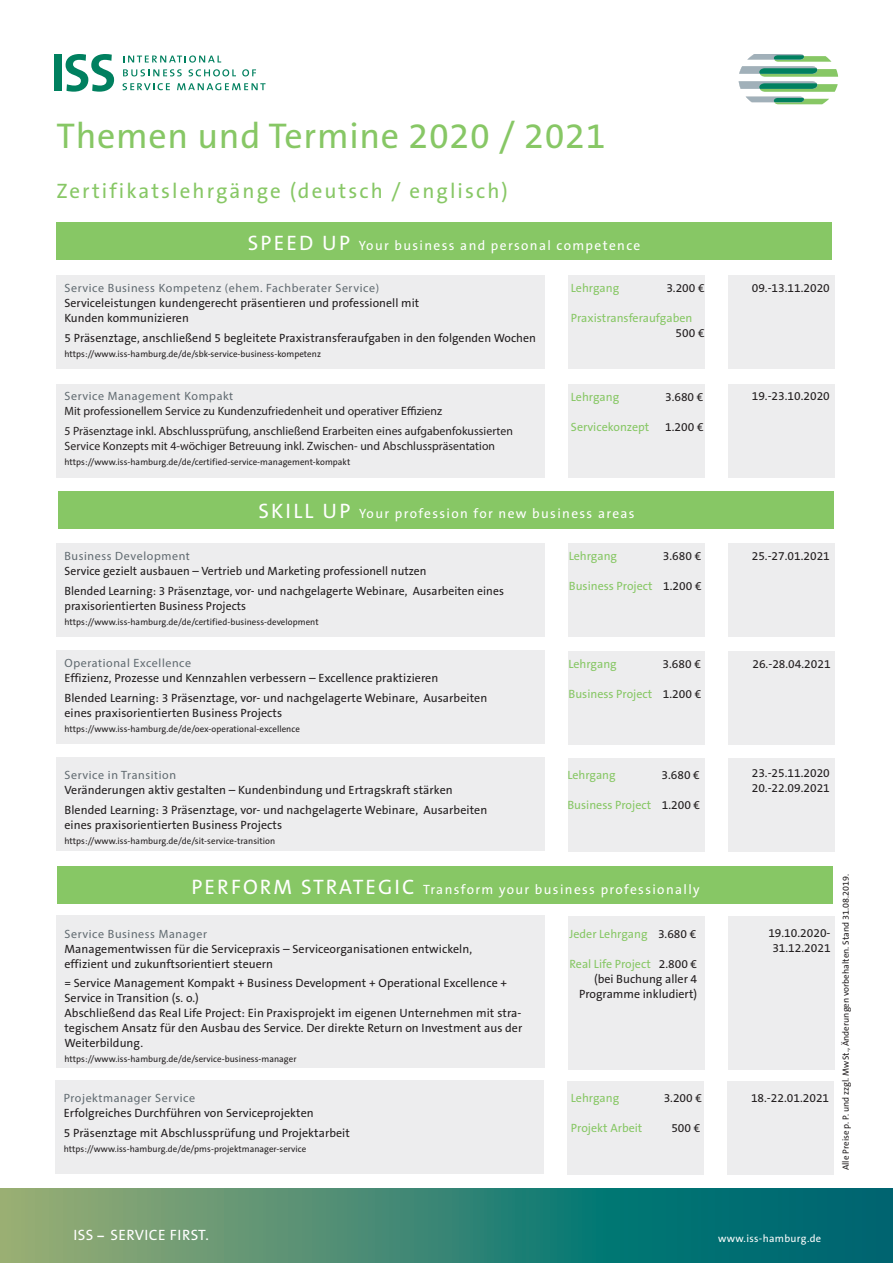
<style>
.page{position:relative;width:893px;height:1263px;background:#fff}
.page>*{position:absolute;margin:0;border:0;box-sizing:border-box;transform-origin:0 0}
.t1{font:36px "The Sans B5 Plain";letter-spacing:.02em;color:#87c765}
.t2{font:21px "The Sans B5 Plain";letter-spacing:.1em;color:#87c765}
.t3{font:15px "The Sans B5 Plain";letter-spacing:.03em;color:#fff}
.t4{font:13.5px "The Sans B5 Plain";letter-spacing:.1em;color:#fff}
.t5{font:12px/15px "The Sans B5 Plain";letter-spacing:.005em;color:#231f20}
.t6{font:12px/19.5px "Myriad Pro";letter-spacing:.005em;color:#231f20}
.t7{font:12px "The Sans B5 Plain";color:#87c765}
.t8{font:12px "Myriad Pro";letter-spacing:.05em;color:#5f696f}
.t9{font:10.5px "The Sans B5 Plain";letter-spacing:.03em;color:#fff}
.t10{font:9px "The Sans B5 Plain";letter-spacing:.005em;color:#231f20}
.s1{font-size:21px}
.s2{color:#231f20}
.s3{color:#87c765}
.s4{font-family:"The Sans B7";font-weight:700;font-size:12px}
</style>
<div class="page">
<svg style="left:0;top:1189px;width:893px;height:74px;background:#398673"></svg>
<div style="left:728px;top:384px;width:106px;height:93px;background:#ededee"></div>
<div style="left:568px;top:384px;width:136px;height:93px;background:#ededee"></div>
<div style="left:56px;top:384px;width:489px;height:93px;background:#ededee"></div>
<div style="left:56px;top:915px;width:489px;height:153px;background:#ededee"></div>
<div style="left:728px;top:916px;width:106px;height:153px;background:#ededee"></div>
<div style="left:569px;top:916px;width:136px;height:153px;background:#ededee"></div>
<svg style="left:123px;top:83px;width:47px;height:7px"></svg>
<svg style="left:177px;top:83px;width:89px;height:7px"></svg>
<svg style="left:123px;top:69px;width:59px;height:7px"></svg>
<svg style="left:189px;top:69px;width:47px;height:7px"></svg>
<svg style="left:242px;top:69px;width:14px;height:7px"></svg>
<svg style="left:123px;top:55px;width:98px;height:8px"></svg>
<div style="left:54px;top:55px;width:7px;height:36px;background:#00805f"></div>
<svg style="left:66px;top:54px;width:48px;height:38px"></svg>
<svg style="left:739px;top:54px;width:99px;height:50px"></svg>
<div style="left:56px;top:543px;width:489px;height:93px;background:#ededee"></div>
<div style="left:56px;top:1080px;width:488px;height:93px;background:#ededee"></div>
<div style="left:567px;top:1081px;width:136px;height:94px;background:#ededee"></div>
<div style="left:727px;top:1081px;width:106px;height:94px;background:#ededee"></div>
<div style="left:568px;top:543px;width:136px;height:94px;background:#ededee"></div>
<div style="left:728px;top:543px;width:106px;height:94px;background:#ededee"></div>
<div style="left:56px;top:650px;width:489px;height:94px;background:#ededee"></div>
<div style="left:569px;top:651px;width:136px;height:93px;background:#ededee"></div>
<div style="left:728px;top:651px;width:107px;height:93px;background:#ededee"></div>
<div style="left:56px;top:758px;width:489px;height:93px;background:#ededee"></div>
<div style="left:568px;top:758px;width:136px;height:94px;background:#ededee"></div>
<div style="left:728px;top:759px;width:106px;height:93px;background:#ededee"></div>
<div style="left:56px;top:222px;width:776px;height:38px;background:#87c765"></div>
<div style="left:728px;top:275px;width:106px;height:94px;background:#ededee"></div>
<div style="left:568px;top:275px;width:136px;height:94px;background:#ededee"></div>
<div style="left:56px;top:275px;width:489px;height:93px;background:#ededee"></div>
<div style="left:59px;top:491px;width:775px;height:37px;background:#87c765"></div>
<div style="left:57px;top:866px;width:776px;height:38px;background:#87c765"></div>
<h1 class="t1" style="left:56px;top:117px;width:551px">Themen und Termine 2020 / 2021</h1>
<h2 class="t2" style="left:56px;top:180px;width:453px">Zertifikatslehrgänge (deutsch / englisch)</h2>
<p class="t4" style="left:248px;top:238px;width:394px"><span class="s1">SPEED UP</span> Your business and personal competence</p>
<p class="t8" style="left:64px;top:281px;width:316px">Service Business Kompetenz (ehem. Fachberater Service)</p>
<p class="t5" style="left:64px;top:296px;width:356px">Serviceleistungen kundengerecht präsentieren und professionell mit<br>Kunden kommunizieren</p>
<p class="t5" style="left:64px;top:331px;width:473px">5 Präsenztage, anschließend 5 begleitete Praxistransferaufgaben in den folgenden Wochen</p>
<p class="t10" style="left:64px;top:349px;width:258px">https://www.iss-hamburg.de/de/sbk-service-business-kompetenz</p>
<p class="t7" style="left:571px;top:282px;width:50px">Lehrgang</p>
<p class="t5" style="left:666px;top:281px;width:40px">3.200 €</p>
<p class="t5" style="left:752px;top:281px;width:80px">09.-13.11.2020</p>
<p class="t7" style="left:571px;top:312px;width:123px">Praxistransferaufgaben</p>
<p class="t5" style="left:676px;top:326px;width:31px">500 €</p>
<p class="t8" style="left:64px;top:389px;width:170px">Service Management Kompakt</p>
<p class="t6" style="left:64px;top:401px;width:450px">Mit professionellem Service zu Kundenzufriedenheit und operativer Effizienz<br>5 Präsenztage inkl. Abschlussprüfung, anschließend Erarbeiten eines aufgabenfokussierten</p>
<p class="t6" style="left:64px;top:436px;width:432px">Service Konzepts mit 4-wöchiger Betreuung inkl. Zwischen- und Abschlusspräsentation</p>
<p class="t10" style="left:64px;top:457px;width:287px">https://www.iss-hamburg.de/de/certified-service-management-kompakt</p>
<p class="t7" style="left:571px;top:390px;width:50px">Lehrgang</p>
<p class="t5" style="left:665px;top:390px;width:40px">3.680 €</p>
<p class="t7" style="left:571px;top:420px;width:80px">Servicekonzept</p>
<p class="t5" style="left:665px;top:420px;width:40px">1.200 €</p>
<p class="t5" style="left:752px;top:389px;width:80px">19.-23.10.2020</p>
<p class="t4" style="left:259px;top:507px;width:378px"><span class="s1">SKILL UP</span> Your profession for new business areas</p>
<p class="t8" style="left:64px;top:549px;width:127px">Business Development</p>
<p class="t5" style="left:64px;top:562px;width:441px;line-height:19.5px">Service gezielt ausbauen – Vertrieb und Marketing professionell nutzen<br>Blended Learning: 3 Präsenztage, vor- und nachgelagerte Webinare, Ausarbeiten eines</p>
<p class="t5" style="left:64px;top:599px;width:183px">praxisorientierten Business Projects</p>
<p class="t10" style="left:64px;top:617px;width:256px">https://www.iss-hamburg.de/de/certified-business-development</p>
<p class="t8" style="left:64px;top:656px;width:128px">Operational Excellence</p>
<p class="t5" style="left:64px;top:669px;width:424px;line-height:19.5px">Effizienz, Prozesse und Kennzahlen verbessern – Excellence praktizieren<br>Blended Learning: 3 Präsenztage, vor- und nachgelagerte Webinare, Ausarbeiten</p>
<p class="t5" style="left:64px;top:706px;width:219px">eines praxisorientierten Business Projects</p>
<p class="t10" style="left:64px;top:724px;width:237px">https://www.iss-hamburg.de/de/oex-operational-excellence</p>
<p class="t8" style="left:64px;top:768px;width:113px">Service in Transition</p>
<p class="t5" style="left:64px;top:781px;width:424px;line-height:19.5px">Veränderungen aktiv gestalten – Kundenbindung und Ertragskraft stärken<br>Blended Learning: 3 Präsenztage, vor- und nachgelagerte Webinare, Ausarbeiten</p>
<p class="t5" style="left:64px;top:818px;width:219px">eines praxisorientierten Business Projects</p>
<p class="t10" style="left:64px;top:836px;width:212px">https://www.iss-hamburg.de/de/sit-service-transition</p>
<p class="t7" style="left:569px;top:550px;width:50px">Lehrgang</p>
<p class="t5" style="left:663px;top:549px;width:40px">3.680 €</p>
<p class="t7" style="left:569px;top:580px;width:134px">Business Project <span class="s2">1.200 €</span></p>
<p class="t7" style="left:568px;top:657px;width:50px">Lehrgang</p>
<p class="t5" style="left:663px;top:657px;width:40px">3.680 €</p>
<p class="t7" style="left:568px;top:687px;width:134px">Business Project <span class="s2">1.200 €</span></p>
<p class="t7" style="left:567px;top:769px;width:50px">Lehrgang</p>
<p class="t5" style="left:661px;top:768px;width:40px">3.680 €</p>
<p class="t7" style="left:567px;top:799px;width:134px">Business Project <span class="s2">1.200 €</span></p>
<p class="t4" style="left:191px;top:882px;width:510px"><span class="s1">PERFORM STRATEGIC</span> Transform your business professionally</p>
<p class="t8" style="left:64px;top:926px;width:144px">Service Business Manager</p>
<p class="t5" style="left:64px;top:941px;width:409px">Managementwissen für die Servicepraxis – Serviceorganisationen entwickeln, effizient und zukunftsorientiert steuern</p>
<p class="t5" style="left:64px;top:976px;width:459px">= Service Management Kompakt + Business Development + Operational Excellence + Service in Transition (s. o.)<br>Abschließend das Real Life Project: Ein Praxisprojekt im eigenen Unternehmen mit stra&shy;tegischem Ansatz für den Ausbau des Service. Der direkte Return on Investment aus der Weiterbildung.</p>
<p class="t10" style="left:64px;top:1054px;width:234px">https://www.iss-hamburg.de/de/service-business-manager</p>
<p class="t8" style="left:64px;top:1091px;width:133px">Projektmanager Service</p>
<p class="t5" style="left:64px;top:1104px;width:288px;line-height:19.5px">Erfolgreiches Durchführen von Serviceprojekten<br>5 Präsenztage mit Abschlussprüfung und Projektarbeit</p>
<p class="t10" style="left:64px;top:1144px;width:244px">https://www.iss-hamburg.de/de/pms-projektmanager-service</p>
<p class="t7" style="left:570px;top:927px;width:128px">Jeder Lehrgang <span class="s2">3.680 €</span></p>
<p class="t5" style="left:570px;top:956px;width:129px;text-align:right"><span class="s3">Real Life Project</span> 2.800 € (bei Buchung aller 4<br>Programme inkludiert)</p>
<p class="t7" style="left:571px;top:1092px;width:50px">Lehrgang</p>
<p class="t5" style="left:664px;top:1091px;width:40px">3.200 €</p>
<p class="t7" style="left:571px;top:1122px;width:73px">Projekt Arbeit</p>
<p class="t5" style="left:671px;top:1121px;width:31px">500 €</p>
<p class="t5" style="left:752px;top:549px;width:80px">25.-27.01.2021</p>
<p class="t5" style="left:752px;top:656px;width:80px">26.-28.04.2021</p>
<p class="t5" style="left:752px;top:766px;width:80px">23.-25.11.2020<br>20.-22.09.2021</p>
<p class="t5" style="left:768px;top:926px;width:64px;text-align:center">19.10.2020-<br>31.12.2021</p>
<p class="t5" style="left:751px;top:1091px;width:80px">18.-22.01.2021</p>
<p class="t10" style="left:841px;top:1170px;width:298px;rotate:-90deg">Alle Preise p. P. und zzgl. MwSt., Änderungen vorbehalten. Stand 31.08.2019.</p>
<p class="t3" style="left:73px;top:1227px;width:137px">ISS <span class="s4">–</span> SERVICE FIRST.</p>
<p class="t9" style="left:718px;top:1233px;width:105px">www.iss-hamburg.de</p>
</div>
